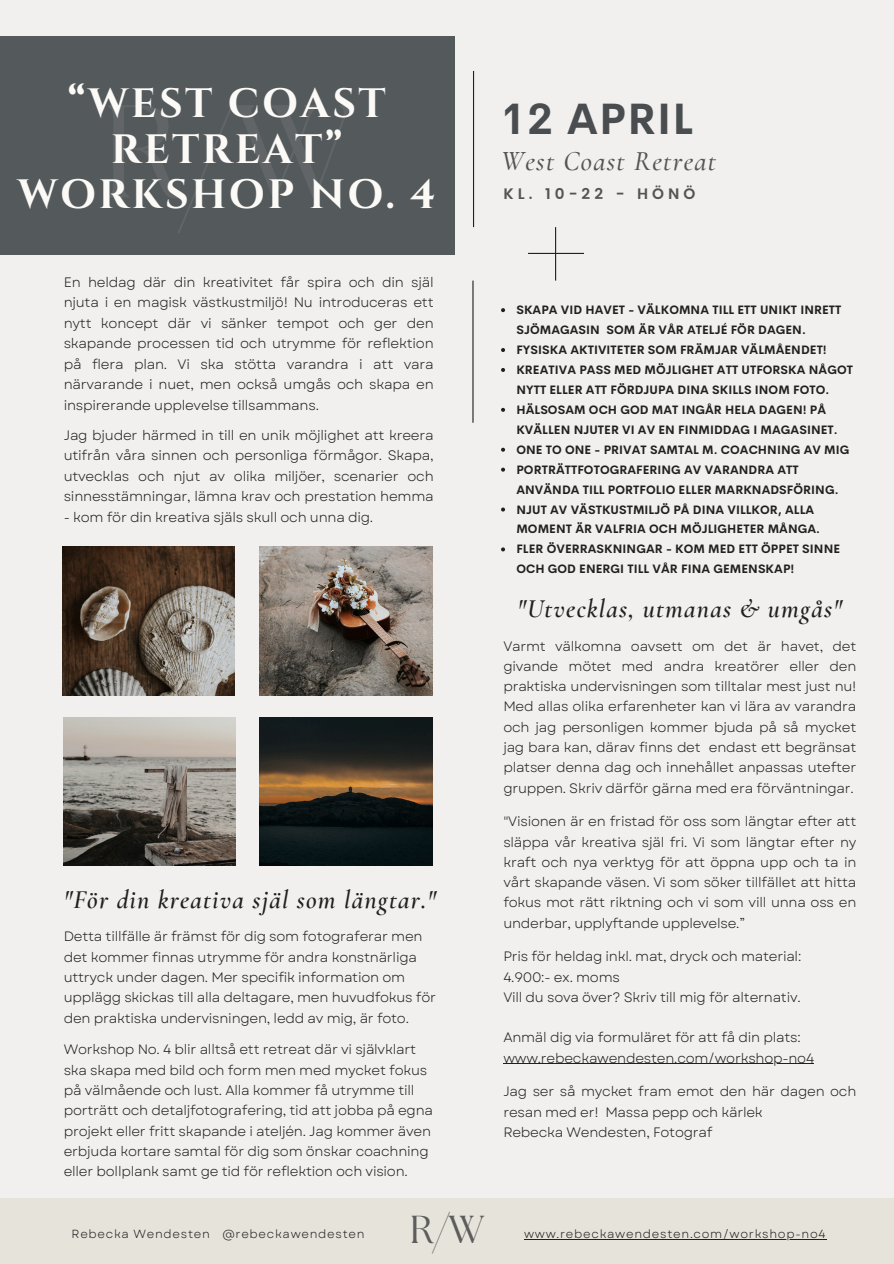
<style>
.page{position:relative;width:894px;height:1264px;background:#fff}
.page>*{position:absolute;margin:0;border:0;box-sizing:border-box;transform-origin:0 0}
.t1{font:132px "The Seasons";color:#fcfaf7}
.t2{font:700 42.9px "Cerebri Sans";letter-spacing:.03em;color:#494d50}
.t3{font:700 40.95px/45.5px "Cinzel";letter-spacing:.06em;color:#fcfaf7;text-align:center}
.t4{font:39px "The Seasons";color:#545454}
.t5{font:italic 500 27.75px "Cormorant Garamond";letter-spacing:.045em;color:#545454}
.t6{font:italic 600 25.95px "Cormorant Garamond";letter-spacing:.045em;color:#231f20}
.t7{font:600 15.15px "Poppins";letter-spacing:.265em;color:#545454}
.t8{font:13.65px/20.2px "Garet";letter-spacing:-.015em;color:#231f20;text-align:justify}
.t9{font:700 12px/20px "Cerebri Sans";letter-spacing:.005em;color:#231f20}
.t10{font:11.7px "Garet";letter-spacing:.06em;color:#231f20}
</style>
<div class="page">
<div style="left:0;top:0;width:893px;height:1263px;background:#f1f0ee"></div>
<img style="left:260px;top:546px;width:172px;height:149px">
<div style="left:0;top:36px;width:454px;height:218px;background:#54595b"></div>
<hr style="left:473px;top:71px;width:1px;height:156px;background:#231f20">
<hr style="left:528px;top:253px;width:55px;height:1px;background:#231f20">
<hr style="left:555px;top:227px;width:1px;height:53px;background:#231f20">
<hr style="left:472px;top:280px;width:1px;height:143px;background:#231f20">
<img style="left:64px;top:717px;width:172px;height:148px">
<img style="left:62px;top:546px;width:172px;height:149px">
<div style="left:0;top:1198px;width:893px;height:65px;background:#e6e3db"></div>
<img style="left:260px;top:717px;width:172px;height:148px">
<svg style="left:501px;top:308px;width:4px;height:4px"></svg>
<svg style="left:501px;top:348px;width:4px;height:4px"></svg>
<svg style="left:501px;top:368px;width:4px;height:4px"></svg>
<svg style="left:501px;top:408px;width:4px;height:4px"></svg>
<svg style="left:501px;top:448px;width:4px;height:4px"></svg>
<svg style="left:501px;top:467px;width:4px;height:4px"></svg>
<svg style="left:501px;top:507px;width:4px;height:4px"></svg>
<svg style="left:501px;top:547px;width:4px;height:4px"></svg>
<hr style="left:503px;top:1063px;width:310px;height:1px;background:#231f20">
<hr style="left:524px;top:1238px;width:302px;height:1px;background:#231f20">
<p class="t3" style="left:18px;top:82px;width:419px">“WEST COAST<br>RETREAT”<br>WORKSHOP NO. 4</p>
<h1 class="t1" style="left:101px;top:92px;width:254px">R/W</h1>
<p class="t8" style="left:64px;top:272px;width:371px">En heldag där din kreativitet får spira och din själ njuta i en magisk västkustmiljö! Nu introduceras ett nytt koncept där vi sänker tempot och ger den skapande processen tid och utrymme för reflektion på flera plan. Vi ska stötta varandra i att vara närvarande i nuet, men också umgås och skapa en inspirerande upplevelse tillsammans.</p>
<h1 class="t8" style="left:64px;top:424px;width:371px">Jag bjuder härmed in till en unik möjlighet att kreera utifrån våra sinnen och personliga förmågor. Skapa, utvecklas och njut av olika miljöer, scenarier och sinnesstämningar, lämna krav och prestation hemma</h1>
<h1 class="t8" style="left:64px;top:507px;width:311px">- kom för din kreativa själs skull och unna dig.</h1>
<p class="t6" style="left:64px;top:883px;width:374px">"För din kreativa själ som längtar."</p>
<p class="t8" style="left:64px;top:926px;width:374px;text-align:left">Detta tillfälle är främst för dig som fotograferar men det kommer finnas utrymme för andra konstnärliga uttryck under dagen. Mer specifik information om upplägg skickas till alla deltagare, men huvudfokus för den praktiska undervisningen, ledd av mig, är foto.</p>
<h4 class="t8" style="left:64px;top:1039px;width:371px;text-align:left">Workshop No. 4 blir alltså ett retreat där vi självklart ska skapa med bild och form men med mycket fokus på välmående och lust. Alla kommer få utrymme till porträtt och detaljfotografering, tid att jobba på egna projekt eller fritt skapande i ateljén. Jag kommer även erbjuda kortare samtal för dig som önskar coachning eller bollplank samt ge tid för reflektion och vision.</h4>
<p class="t10" style="left:72px;top:1225px;width:294px">Rebecka Wendesten @rebeckawendesten</p>
<h3 class="t4" style="left:409px;top:1212px;width:76px">R/W</h3>
<h2 class="t2" style="left:500px;top:91px;width:194px">12 APRIL</h2>
<p class="t5" style="left:501px;top:145px;width:216px">West Coast Retreat</p>
<p class="t7" style="left:503px;top:185px;width:193px">KL. 10-22 - HÖNÖ</p>
<p class="t9" style="left:516px;top:300px;width:326px">SKAPA VID HAVET - VÄLKOMNA TILL ETT UNIKT INRETT<br>SJÖMAGASIN SOM ÄR VÅR ATELJÉ FÖR DAGEN.</p>
<h6 class="t9" style="left:516px;top:340px;width:312px">FYSISKA AKTIVITETER SOM FRÄMJAR VÄLMÅENDET!</h6>
<h6 class="t9" style="left:516px;top:360px;width:338px">KREATIVA PASS MED MÖJLIGHET ATT UTFORSKA NÅGOT<br>NYTT ELLER ATT FÖRDJUPA DINA SKILLS INOM FOTO.</h6>
<p class="t9" style="left:516px;top:399px;width:323px">HÄLSOSAM OCH GOD MAT INGÅR HELA DAGEN! PÅ<br>KVÄLLEN NJUTER VI AV EN FINMIDDAG I MAGASINET.</p>
<p class="t9" style="left:516px;top:439px;width:334px">ONE TO ONE - PRIVAT SAMTAL M. COACHNING AV MIG</p>
<p class="t9" style="left:516px;top:459px;width:323px">PORTRÄTTFOTOGRAFERING AV VARANDRA ATT<br>ANVÄNDA TILL PORTFOLIO ELLER MARKNADSFÖRING.</p>
<p class="t9" style="left:516px;top:499px;width:305px">NJUT AV VÄSTKUSTMILJÖ PÅ DINA VILLKOR, ALLA<br>MOMENT ÄR VALFRIA OCH MÖJLIGHETER MÅNGA.</p>
<p class="t9" style="left:516px;top:539px;width:325px">FLER ÖVERRASKNINGAR - KOM MED ETT ÖPPET SINNE<br>OCH GOD ENERGI TILL VÅR FINA GEMENSKAP!</p>
<p class="t6" style="left:517px;top:593px;width:326px">"Utvecklas, utmanas &amp; umgås"</p>
<h6 class="t8" style="left:503px;top:636px;width:354px">Varmt välkomna oavsett om det är havet, det givande mötet med andra kreatörer eller den praktiska undervisningen som tilltalar mest just nu!<br>Med allas olika erfarenheter kan vi lära av varandra och jag personligen kommer bjuda på så mycket jag bara kan, därav finns det endast ett begränsat platser denna dag och innehållet anpassas utefter gruppen. Skriv därför gärna med era förväntningar.</h6>
<h6 class="t8" style="left:503px;top:811px;width:354px">"Visionen är en fristad för oss som längtar efter att släppa vår kreativa själ fri. Vi som längtar efter ny kraft och nya verktyg för att öppna upp och ta in vårt skapande väsen. Vi som söker tillfället att hitta fokus mot rätt riktning och vi som vill unna oss en underbar, upplyftande upplevelse.”</h6>
<h2 class="t8" style="left:503px;top:946px;width:299px;text-align:left">Pris för heldag inkl. mat, dryck och material:<br>4.900:- ex. moms<br>Vill du sova över? Skriv till mig för alternativ.</h2>
<h4 class="t8" style="left:503px;top:1027px;width:299px">Anmäl dig via formuläret för att få din plats:</h4>
<h5 class="t8" style="left:503px;top:1047px;width:312px">www.rebeckawendesten.com/workshop-no4</h5>
<h5 class="t8" style="left:503px;top:1081px;width:354px">Jag ser så mycket fram emot den här dagen och</h5>
<p class="t8" style="left:503px;top:1101px;width:261px">resan med er! Massa pepp och kärlek<br>Rebecka Wendesten, Fotograf</p>
<p class="t10" style="left:524px;top:1225px;width:303px">www.rebeckawendesten.com/workshop-no4</p>
</div>
